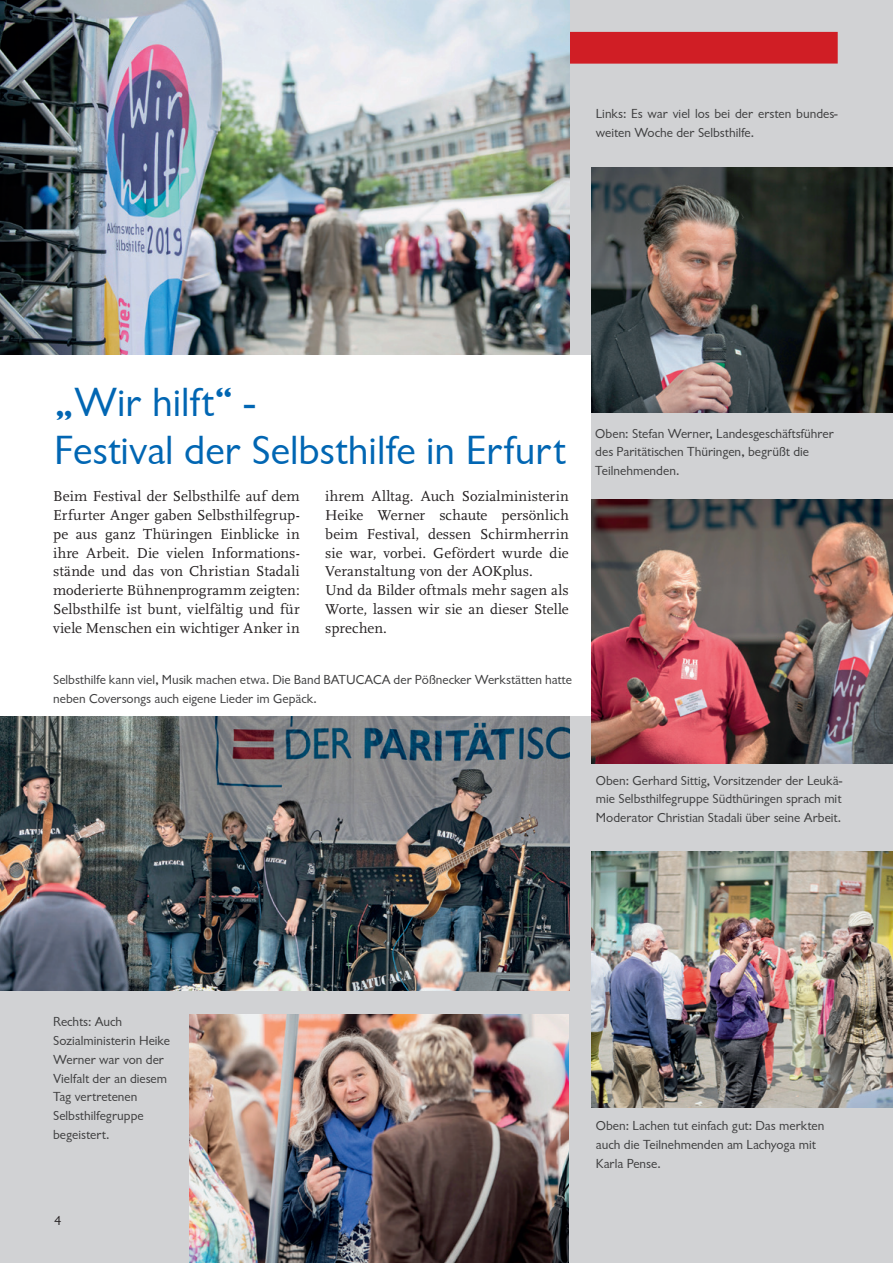
<style>
.page{position:relative;width:893px;height:1263px;background:#fff}
.page>*{position:absolute;margin:0;border:0;box-sizing:border-box;transform-origin:0 0}
.Antwort{font:42px "Chantilly";color:#0166b3}
.Copy{font:15px/18.9px "Scala LF";letter-spacing:.005em;color:#231f20;text-align:justify}
.Antwort-2{font:13.5px/18.9px "Chantilly";color:#3e3e3f}
.t1{font:13.5px "Chantilly";color:#231f20}
</style>
<div class="page">
<div style="left:0;top:716px;width:893px;height:547px;background:#d1d2d4"></div>
<div style="left:592px;top:95px;width:301px;height:558px;background:#d1d2d4"></div>
<div style="left:0;top:0;width:893px;height:354px;background:#d1d2d4"></div>
<div style="left:0;top:32px;width:838px;height:32px;background:#d01e25"></div>
<img style="left:0;top:0;width:570px;height:354px">
<img style="left:0;top:716px;width:570px;height:275px">
<img style="left:592px;top:851px;width:301px;height:256px">
<img style="left:592px;top:499px;width:301px;height:264px">
<img style="left:592px;top:167px;width:301px;height:245px">
<img style="left:189px;top:1014px;width:380px;height:249px">
<p class="Antwort-2" style="left:596px;top:104px;width:243px">Links: Es war viel los bei der ersten bundes&shy;weiten Woche der Selbsthilfe.</p>
<p class="Antwort" style="left:54px;top:379px;width:202px">„Wir hilft“ -</p>
<p class="Antwort" style="left:54px;top:427px;width:513px">Festival der Selbsthilfe in Erfurt</p>
<p class="Copy" style="left:325px;top:487px;width:245px">ihrem Alltag. Auch Sozialministerin Heike Werner schaute persönlich beim Festival, dessen Schirmherrin sie war, vorbei. Gefördert wurde die Veranstaltung von der AOKplus.</p>
<p class="Copy" style="left:325px;top:581px;width:245px">Und da Bilder oftmals mehr sagen als Worte, lassen wir sie an dieser Stelle sprechen.</p>
<p class="Copy" style="left:53px;top:487px;width:248px">Beim Festival der Selbsthilfe auf dem Erfurter Anger gaben Selbsthilfegrup&shy;pe aus ganz Thüringen Einblicke in ihre Arbeit. Die vielen Informations&shy;stände und das von Christian Stadali moderierte Bühnenprogramm zeigten:<br>Selbsthilfe ist bunt, vielfältig und für viele Menschen ein wichtiger Anker in</p>
<p class="Antwort-2" style="left:53px;top:670px;width:520px">Selbsthilfe kann viel, Musik machen etwa. Die Band BATUCACA der Pößnecker Werkstätten hatte neben Coversongs auch eigene Lieder im Gepäck.</p>
<p class="Antwort-2" style="left:595px;top:424px;width:240px">Oben: Stefan Werner, Landesgeschäftsführer des Paritätischen Thüringen, begrüßt die<br>Teilnehmenden.</p>
<p class="Antwort-2" style="left:596px;top:771px;width:248px;text-align:justify">Oben: Gerhard Sittig, Vorsitzender der Leukä&shy;mie Selbsthilfegruppe Südthüringen sprach mit Moderator Christian Stadali über seine Arbeit.</p>
<p class="Antwort-2" style="left:53px;top:1012px;width:118px">Rechts: Auch<br>Sozialministerin Heike<br>Werner war von der<br>Vielfalt der an diesem<br>Tag vertretenen<br>Selbsthilfegruppe begeistert.</p>
<p class="t1" style="left:54px;top:1213px;width:9px">4</p>
<p class="Antwort-2" style="left:596px;top:1116px;width:230px">Oben: Lachen tut einfach gut: Das merkten auch die Teilnehmenden am Lachyoga mit<br>Karla Pense.</p>
</div>
